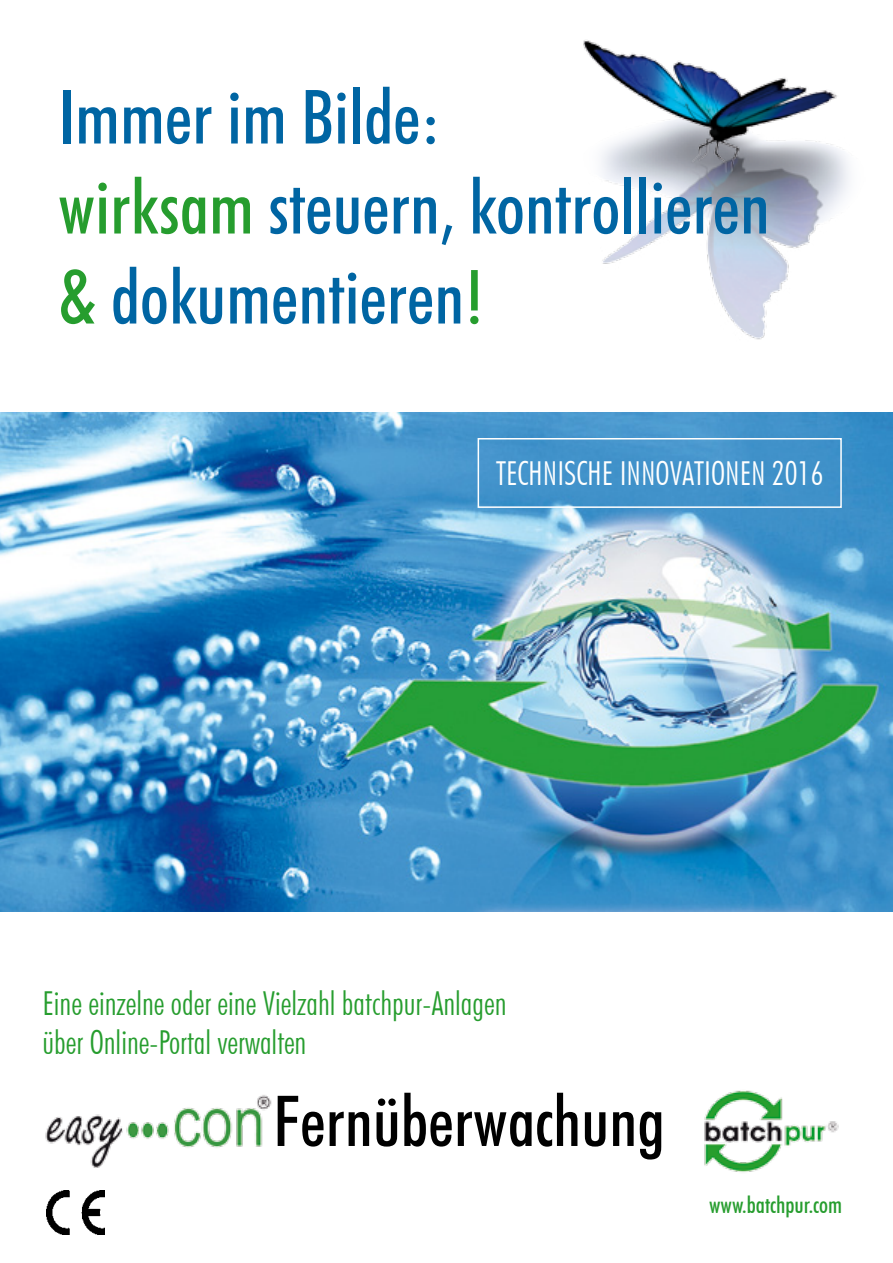
<style>
.page{position:relative;width:893px;height:1263px;background:#fff}
.page>*{position:absolute;margin:0;border:0;box-sizing:border-box;transform-origin:0 0}
.t1{font:500 condensed 75px/90px "Futura BT";color:#0065a3}
.t2{font:500 condensed 70.35px "Futura BT";color:#000}
.t3{font:300 condensed 33px/39.6px "Futura BT";color:#269d2e}
.t4{font:300 condensed 33px "Futura BT";color:#fff}
.t5{font:500 condensed 23.4px "Futura BT";color:#269d2e}
.s1{color:#269d2e}
</style>
<div class="page">
<img style="left:45px;top:1095px;width:227px;height:73px">
<img style="left:0;top:412px;width:893px;height:500px">
<img style="left:583px;top:40px;width:266px;height:300px">
<img style="left:46px;top:1190px;width:59px;height:44px">
<img style="left:704px;top:1090px;width:135px;height:82px">
<div style="left:478px;top:438px;width:364px;height:70px;border:2px solid #fff"></div>
<h1 class="t1" style="left:58px;top:71px;width:713px">Immer im Bilde:<br><span class="s1">wirksam</span> steuern, kontrollieren <span class="s1">&amp;</span> dokumentieren<span class="s1">!</span></h1>
<p class="t4" style="left:496px;top:454px;width:329px">TECHNISCHE INNOVATIONEN 2016</p>
<p class="t3" style="left:43px;top:983px;width:466px">Eine einzelne oder eine Vielzahl batchpur-Anlagen über Online-Portal verwalten</p>
<h2 class="t2" style="left:273px;top:1078px;width:393px">Fernüberwachung</h2>
<p class="t5" style="left:709px;top:1191px;width:135px">www.batchpur.com</p>
</div>
